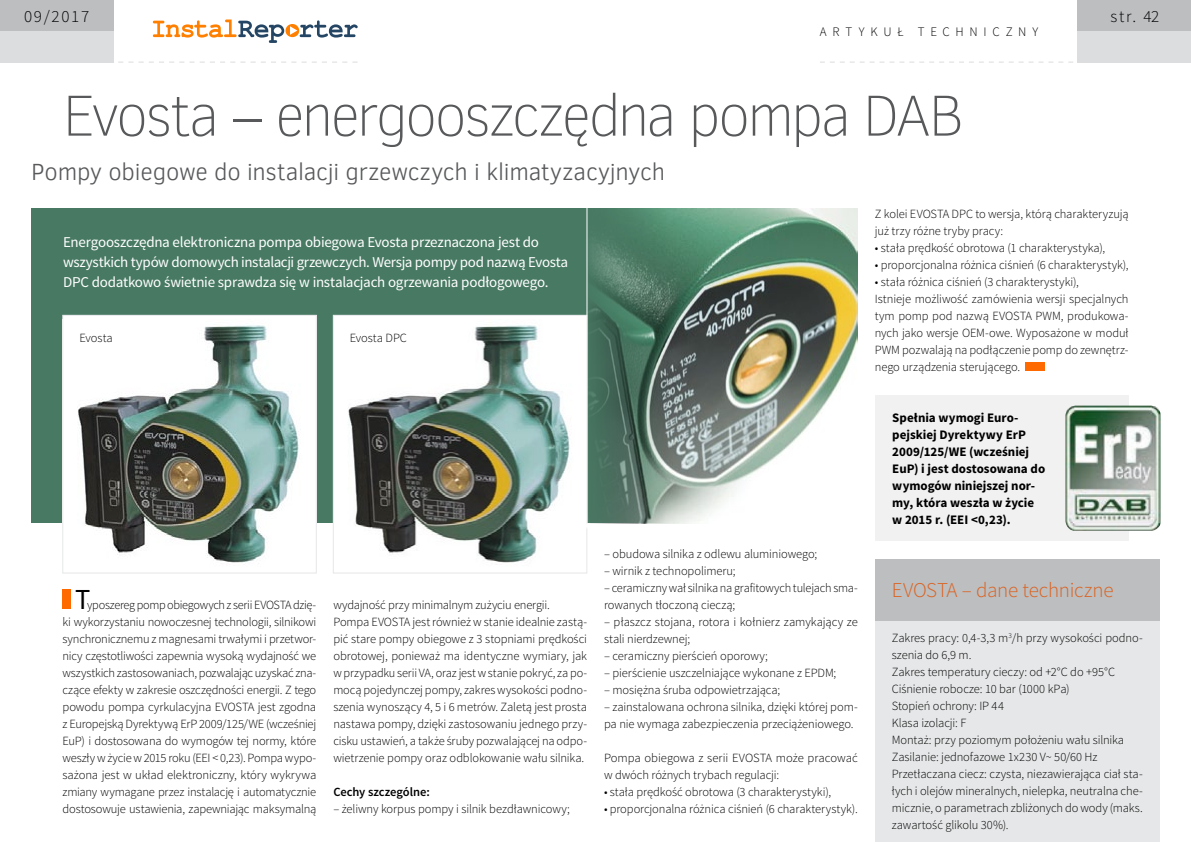
<style>
.page{position:relative;width:1191px;height:842px;background:#fff}
.page>*{position:absolute;margin:0;border:0;box-sizing:border-box;transform-origin:0 0}
.t1{font:100 59px "Clear Sans";letter-spacing:-.055em;color:#58595b}
.t2{font:29px "Source Sans Pro";color:#000}
.t3{font:300 24px "Clear Sans";letter-spacing:-.01em;color:#58595b}
.t4{font:300 21px "Source Sans Pro";letter-spacing:-.015em;color:#dc611e}
.t5{font:300 17px "Source Sans Pro";letter-spacing:.1em;color:#000}
.t6{font:15px/20px "Source Sans Pro";letter-spacing:-.02em;color:#fff}
.t7{font:700 13px/17px "Source Sans Pro";color:#000}
.t8{font:300 13px "Source Sans Pro";letter-spacing:.44em;color:#000}
.t9{font:300 12.5px/17px "Source Sans Pro";letter-spacing:-.01em;color:#000}
.t10{font:600 12.5px "Source Sans Pro";letter-spacing:-.005em;color:#000}
</style>
<div class="page">
<div style="left:1077px;top:0;width:114px;height:31px;background:#bcbec0"></div>
<div style="left:1077px;top:31px;width:114px;height:31px;background:#dcddde"></div>
<svg style="left:153px;top:20px;width:204px;height:23px"></svg>
<div style="left:0;top:0;width:113px;height:31px;background:#bcbec0"></div>
<div style="left:0;top:31px;width:113px;height:31px;background:#dcddde"></div>
<svg style="left:108px;top:62px;width:249px;height:1px"></svg>
<svg style="left:820px;top:62px;width:263px;height:1px"></svg>
<div style="left:31px;top:208px;width:826px;height:315px;background:#487963"></div>
<img style="left:585px;top:208px;width:272px;height:315px">
<div style="left:1025px;top:362px;width:20px;height:9px;background:#ff6a00"></div>
<div style="left:63px;top:589px;width:8px;height:20px;background:#ff6a00"></div>
<div style="left:874px;top:559px;width:285px;height:63px;background:#bcbec0"></div>
<div style="left:874px;top:622px;width:285px;height:220px;background:#e6e7e8"></div>
<div style="left:875px;top:395px;width:254px;height:146px;background:#f1f1f2"></div>
<img style="left:1065px;top:406px;width:95px;height:125px">
<div style="left:63px;top:315px;width:253px;height:258px;background:#fff"></div>
<img style="left:78px;top:325px;width:221px;height:238px">
<div style="left:63px;top:315px;width:253px;height:258px;border:1px solid #e6e7e8"></div>
<div style="left:333px;top:315px;width:254px;height:258px;background:#fff"></div>
<img style="left:348px;top:325px;width:222px;height:238px">
<div style="left:333px;top:315px;width:254px;height:258px;border:1px solid #e6e7e8"></div>
<hr style="left:587px;top:205px;width:1px;height:320px;background:#fff">
<svg style="left:585px;top:523px;width:2px;height:6px"></svg>
<h3 class="t5" style="left:24px;top:6px;width:67px">09/2017</h3>
<h3 class="t5" style="left:1110px;top:6px;width:50px">str. 42</h3>
<p class="t8" style="left:820px;top:24px;width:220px">artykuł techniczny</p>
<h1 class="t1" style="left:62px;top:77px;width:903px">Evosta – energooszczędna pompa DAB</h1>
<h3 class="t3" style="left:31px;top:156px;width:635px">Pompy obiegowe do instalacji grzewczych i klimatyzacyjnych</h3>
<p class="t6" style="left:63px;top:232px;width:507px">Energooszczędna elektroniczna pompa obiegowa Evosta przeznaczona jest do wszystkich typów domowych instalacji grzewczych. Wersja pompy pod nazwą Evosta<br>DPC dodatkowo świetnie sprawdza się w instalacjach ogrzewania podłogowego.</p>
<p class="t9" style="left:79px;top:329px;width:35px">Evosta</p>
<p class="t9" style="left:350px;top:329px;width:59px">Evosta DPC</p>
<h2 class="t2" style="left:75px;top:582px;width:17px">T</h2>
<p class="t9" style="left:63px;top:597px;width:255px;text-align:justify;text-indent:25px">yposzereg pomp obiegowych z serii EVOSTA dzię&shy;ki wykorzystaniu nowoczesnej technologii, silnikowi synchronicznemu z magnesami trwałymi i przetwor&shy;nicy częstotliwości zapewnia wysoką wydajność we wszystkich zastosowaniach, pozwalając uzyskać zna&shy;czące efekty w zakresie oszczędności energii. Z tego powodu pompa cyrkulacyjna EVOSTA jest zgodna z Europejską Dyrektywą ErP 2009/125/WE (wcześniej EuP) i dostosowana do wymogów tej normy, które weszływżyciew2015 roku (EEI &lt; 0,23).Pompawypo&shy;sażona jest w układ elektroniczny, który wykrywa zmiany wymagane przez instalację i automatycznie dostosowuje ustawienia, zapewniając maksymalną</p>
<p class="t9" style="left:333px;top:597px;width:255px">wydajność przy minimalnym zużyciu energii.<br>Pompa EVOSTA jest również w stanie idealnie zastą&shy;pić stare pompy obiegowe z 3 stopniami prędkości obrotowej, ponieważ ma identyczne wymiary, jak w przypadku serii VA, oraz jest w stanie pokryć, za po&shy;mocą pojedynczej pompy, zakres wysokości podno&shy;szenia wynoszący 4, 5 i 6 metrów. Zaletą jest prosta nastawa pompy, dzięki zastosowaniu jednego przy&shy;cisku ustawień, a także śruby pozwalającej na odpo&shy;wietrzenie pompy oraz odblokowanie wału silnika.</p>
<p class="t10" style="left:333px;top:784px;width:98px">Cechy szczególne:</p>
<p class="t9" style="left:333px;top:801px;width:238px">– żeliwny korpus pompy i silnik bezdławnicowy;</p>
<p class="t9" style="left:604px;top:546px;width:215px">– obudowa silnika z odlewu aluminiowego;</p>
<p class="t9" style="left:604px;top:563px;width:133px">– wirnik z technopolimeru;</p>
<p class="t9" style="left:604px;top:580px;width:255px">– ceramiczny wał silnika na grafitowych tulejach sma&shy;rowanych tłoczoną cieczą;</p>
<p class="t9" style="left:604px;top:614px;width:255px">– płaszcz stojana, rotora i kołnierz zamykający ze stali nierdzewnej;</p>
<p class="t9" style="left:604px;top:648px;width:165px">– ceramiczny pierścień oporowy;</p>
<p class="t9" style="left:604px;top:665px;width:234px">– pierścienie uszczelniające wykonane z EPDM;</p>
<p class="t9" style="left:604px;top:682px;width:178px">– mosiężna śruba odpowietrzająca;</p>
<p class="t9" style="left:604px;top:699px;width:255px">– zainstalowana ochrona silnika, dzięki której pom&shy;pa nie wymaga zabezpieczenia przeciążeniowego.</p>
<p class="t9" style="left:604px;top:750px;width:255px">Pompa obiegowa z serii EVOSTA może pracować w dwóch różnych trybach regulacji:</p>
<p class="t9" style="left:604px;top:784px;width:229px">• stała prędkość obrotowa (3 charakterystyki),</p>
<p class="t9" style="left:604px;top:801px;width:255px">• proporcjonalna różnica ciśnień (6 charakterystyk).</p>
<p class="t9" style="left:874px;top:206px;width:255px">Z kolei EVOSTA DPC to wersja, którą charakteryzują już trzy różne tryby pracy:</p>
<p class="t9" style="left:874px;top:240px;width:232px">• stała prędkość obrotowa (1 charakterystyka),</p>
<p class="t9" style="left:874px;top:257px;width:255px">• proporcjonalna różnica ciśnień (6 charakterystyk),</p>
<p class="t9" style="left:874px;top:274px;width:255px">• stała różnica ciśnień (3 charakterystyki),<br>Istnieje możliwość zamówienia wersji specjalnych tym pomp pod nazwą EVOSTA PWM, produkowa&shy;nych jako wersje OEM-owe. Wyposażone w moduł PWM pozwalają na podłączenie pomp do zewnętrz&shy;nego urządzenia sterującego.</p>
<p class="t7" style="left:892px;top:410px;width:154px">Spełnia wymogi Euro&shy;pejskiej Dyrektywy ErP<br>2009/125/WE (wcześniej<br>EuP) i jest dostosowana do wymogów niniejszej nor&shy;my, która weszła w życie w 2015 r. (EEI &lt;0,23).</p>
<h3 class="t4" style="left:891px;top:577px;width:223px">EVOSTA – dane techniczne</h3>
<p class="t9" style="left:891px;top:630px;width:252px">Zakres pracy: 0,4-3,3 m<sup>3</sup>/h przy wysokości podno&shy;szenia do 6,9 m.<br>Zakres temperatury cieczy: od +2°C do +95°C Ciśnienie robocze: 10 bar (1000 kPa)<br>Stopień ochrony: IP 44<br>Klasa izolacji: F<br>Montaż: przy poziomym położeniu wału silnika Zasilanie: jednofazowe 1x230 V~ 50/60 Hz Przetłaczana ciecz: czysta, niezawierająca ciał sta&shy;łych i olejów mineralnych, nielepka, neutralna che&shy;micznie, o parametrach zbliżonych do wody (maks. zawartość glikolu 30%).</p>
</div>
